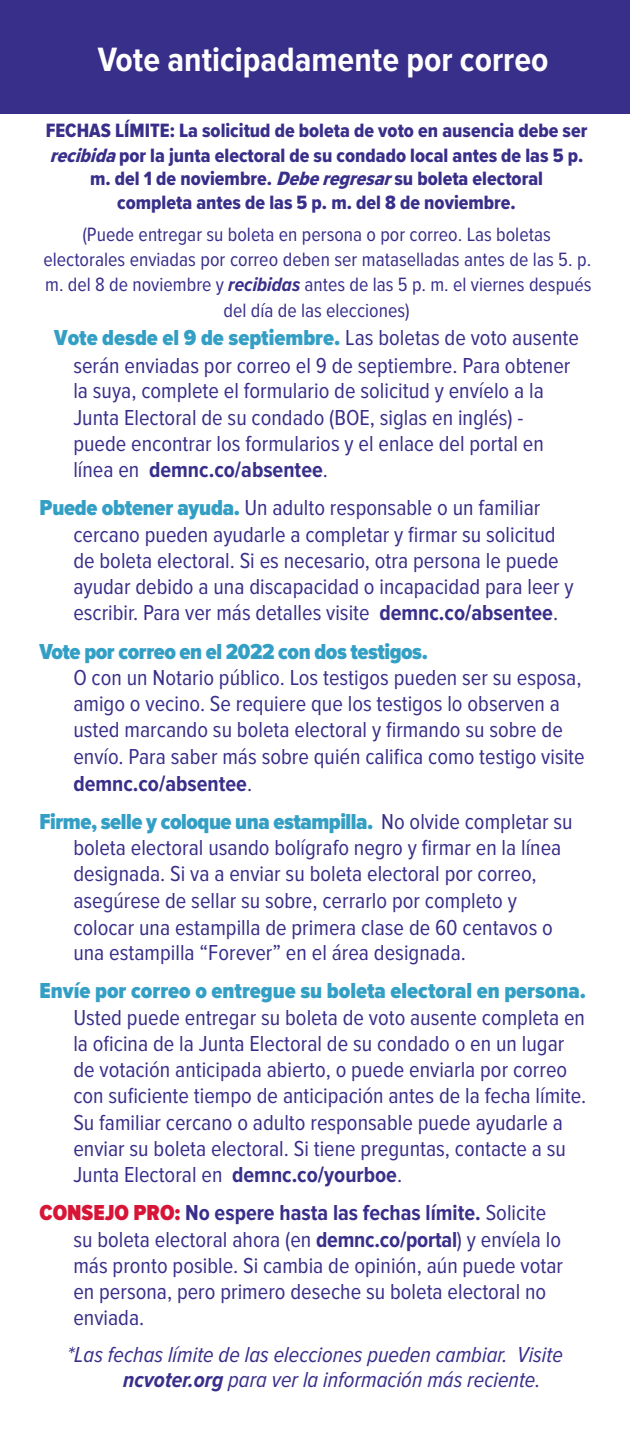
<style>
.page{position:relative;width:630px;height:1440px;background:#fff}
.page>*{position:absolute;margin:0;border:0;box-sizing:border-box;transform-origin:0 0}
.t1{font:700 35px "Proxima Nova Cond";color:#fff}
.t2{font:22.5px/26.2px "Proxima Nova Cond";color:#382f8a}
.t3{font:italic 22.5px/25px "Proxima Nova Cond";color:#382f8a}
.t4{font:20px/24px "Proxima Nova Cond Extrabld";color:#382f8a;text-align:center}
.t5{font:20px/25px "Proxima Nova Cond";color:#382f8a;text-align:center}
.s1{font-style:italic}
.s2{font-weight:700;font-style:italic}
.s3{font-weight:900;color:#349fc5}
.s4{font-weight:700}
.s5{font-weight:900;color:#d71537}
</style>
<div class="page">
<div style="left:0;top:0;width:630px;height:114px;background:#382f8a"></div>
<p class="t1" style="left:98px;top:40px;width:452px">Vote anticipadamente por correo</p>
<p class="t4" style="left:46px;top:119px;width:543px">FECHAS LÍMITE: La solicitud de boleta de voto en ausencia debe ser <span class="s1">recibida</span>por la junta electoral de su condado local antes de las 5 p. m. del 1 de noviembre. <span class="s1">Deberegresar</span>su boleta electoral<br>completa antes de las 5 p. m. del 8 de noviembre.</p>
<p class="t5" style="left:43px;top:221px;width:550px">(Puede entregar su boleta en persona o por correo. Las boletas electorales enviadas por correo deben ser mataselladas antes de las 5. p. m. del 8 de noviembre y <span class="s2">recibidas</span> antes de las 5 p. m. el viernes después del día de las elecciones)</p>
<p class="t2" style="left:54px;top:324px;width:526px;line-height:28.5px;text-align:center"><span class="s3">Vote desde el 9 de septiembre.</span> Las boletas de voto ausente serán enviadas por correo el 9 de septiembre. Para obtener</p>
<p class="t2" style="left:73px;top:378px;width:472px">la suya, complete el formulario de solicitud y envíelo a la Junta Electoral de su condado (BOE, siglas en inglés) - puede encontrar los formularios y el enlace del portal en línea en <span class="s4">demnc.co/absentee</span>.</p>
<p class="t2" style="left:73px;top:495px;width:502px;text-indent:-34px"><span class="s3">Puede obtener ayuda.</span> Un adulto responsable o un familiar cercano pueden ayudarle a completar y firmar su solicitud de boleta electoral. Si es necesario, otra persona le puede ayudar debido a una discapacidad o incapacidad para leer y escribir. Para ver más detalles visite <span class="s4">demnc.co/absentee</span>.</p>
<p class="t2" style="left:73px;top:638px;width:513px;text-indent:-34px"><span class="s3">Vote por correo en el 2022 con dos testigos.<br></span>O con un Notario público. Los testigos pueden ser su esposa, amigo o vecino. Se requiere que los testigos lo observen a usted marcando su boleta electoral y firmando su sobre de envío. Para saber más sobre quién califica como testigo visite <span class="s4">demnc.co/absentee</span>.</p>
<p class="t2" style="left:73px;top:809px;width:501px;text-indent:-34px"><span class="s3">Firme, selle y coloque una estampilla.</span> No olvide completar su boleta electoral usando bolígrafo negro y firmar en la línea designada. Si va a enviar su boleta electoral por correo, asegúrese de sellar su sobre, cerrarlo por completo y colocar una estampilla de primera clase de 60 centavos o</p>
<p class="t2" style="left:73px;top:940px;width:394px">una estampilla “Forever” en el área designada.</p>
<p class="t2" style="left:73px;top:978px;width:515px;text-indent:-34px"><span class="s3">Envíe por correo o entregue su boleta electoral en persona.<br></span>Usted puede entregar su boleta de voto ausente completa en la oficina de la Junta Electoral de su condado o en un lugar de votación anticipada abierto, o puede enviarla por correo con suficiente tiempo de anticipación antes de la fecha límite.<br>Su familiar cercano o adulto responsable puede ayudarle a enviar su boleta electoral. Si tiene preguntas, contacte a su Junta Electoral en <span class="s4">demnc.co/yourboe</span>.</p>
<p class="t2" style="left:73px;top:1200px;width:491px;text-indent:-34px"><span class="s5">CONSEJO PRO:</span> <span class="s4">No espere hasta las fechas límite.</span> Solicite su boleta electoral ahora (en <span class="s4">demnc.co/portal</span>) y envíela lo más pronto posible. Si cambia de opinión, aún puede votar en persona, pero primero deseche su boleta electoral no enviada.</p>
<p class="t3" style="left:123px;top:1342px;width:441px;text-indent:-56px">*Las fechas límite de las elecciones pueden cambiar. Visite <span class="s4">ncvoter.org</span> para ver la información más reciente.</p>
</div>
